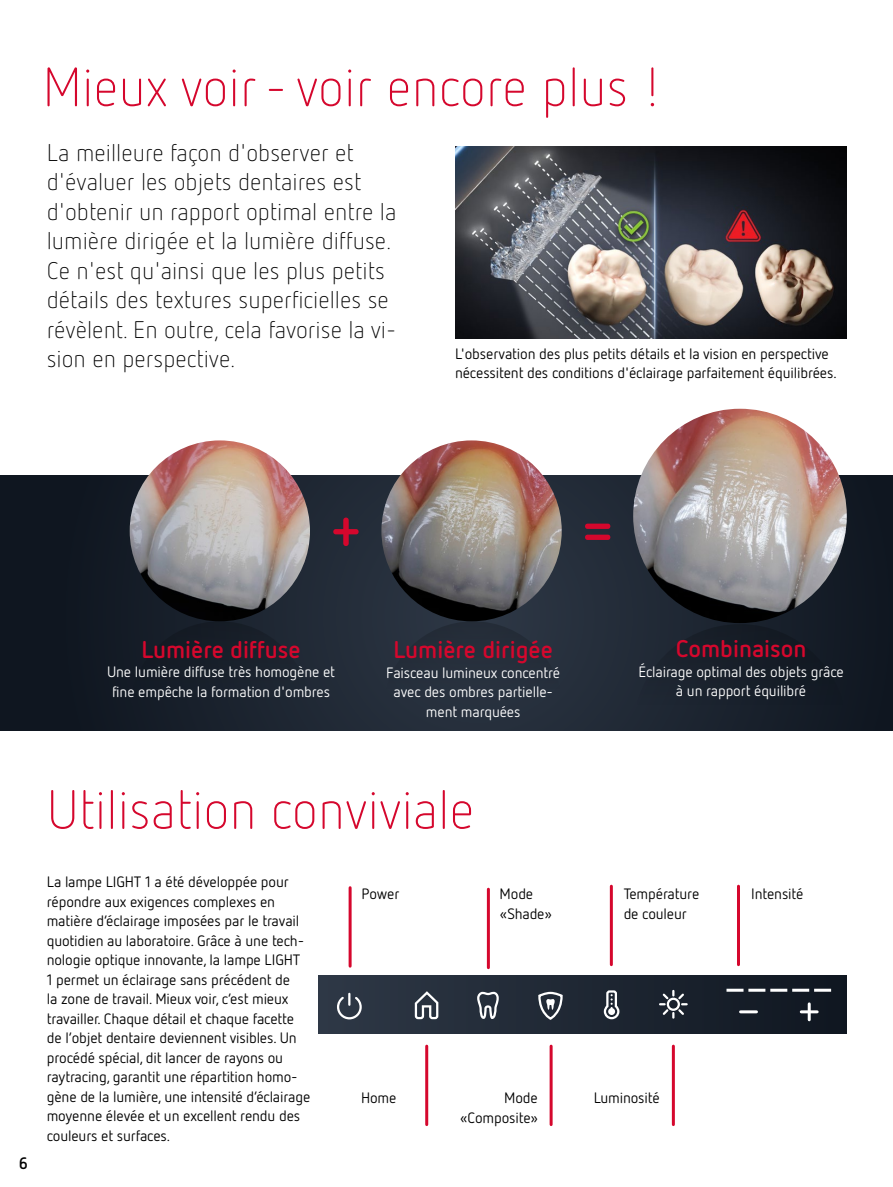
<style>
.page{position:relative;width:893px;height:1187px;background:#fff}
.page>*{position:absolute;margin:0;border:0;box-sizing:border-box;transform-origin:0 0}
.t1{font:300 54px "Netto Pro";color:#d5072d}
.t2{font:700 54px "Netto Pro";color:#d5072d}
.t3{font:300 24px/29.4px "Netto Pro";color:#000}
.t4{font:700 24px "Netto Pro";color:#d5072d}
.t5{font:700 16.5px "Netto Pro";color:#000}
.t6{font:15px/19.5px "Netto Pro";letter-spacing:-.01em;color:#000}
.t7{font:15px/19.5px "Netto Pro";letter-spacing:-.01em;color:#fff;text-align:center}
</style>
<div class="page">
<svg style="left:0;top:475px;width:893px;height:255px;background:#19212c"></svg>
<svg style="left:130px;top:621px;width:180px;height:109px;background:#18202b"></svg>
<div style="left:383px;top:621px;width:180px;height:109px;background:#262f3c"></div>
<svg style="left:633px;top:624px;width:214px;height:106px;background:#18202b"></svg>
<div style="left:319px;top:975px;width:527px;height:58px;background:linear-gradient(to right,#2c3644,#141b25)"></div>
<hr style="left:349px;top:887px;width:3px;height:79px;background:#d5072d">
<hr style="left:425px;top:1046px;width:3px;height:78px;background:#d5072d">
<hr style="left:487px;top:889px;width:3px;height:78px;background:#d5072d">
<hr style="left:550px;top:1046px;width:3px;height:78px;background:#d5072d">
<hr style="left:610px;top:886px;width:3px;height:78px;background:#d5072d">
<hr style="left:672px;top:1046px;width:3px;height:78px;background:#d5072d">
<hr style="left:737px;top:886px;width:3px;height:78px;background:#d5072d">
<svg style="left:414px;top:989px;width:26px;height:31px"></svg>
<svg style="left:476px;top:990px;width:24px;height:30px"></svg>
<svg style="left:537px;top:990px;width:27px;height:30px"></svg>
<svg style="left:336px;top:993px;width:27px;height:27px"></svg>
<img style="left:455px;top:146px;width:391px;height:192px">
<img style="left:633px;top:409px;width:214px;height:214px;border-radius:107px">
<img style="left:381px;top:440px;width:181px;height:181px;border-radius:90px">
<img style="left:130px;top:440px;width:180px;height:181px;border-radius:90px">
<svg style="left:603px;top:989px;width:18px;height:31px"></svg>
<svg style="left:660px;top:990px;width:27px;height:27px"></svg>
<hr style="left:740px;top:1010px;width:16px;height:3px;background:#fff">
<hr style="left:748px;top:988px;width:17px;height:3px;background:#fff">
<hr style="left:726px;top:988px;width:17px;height:3px;background:#fff">
<hr style="left:770px;top:988px;width:17px;height:3px;background:#fff">
<hr style="left:792px;top:988px;width:17px;height:3px;background:#fff">
<hr style="left:814px;top:988px;width:17px;height:3px;background:#fff">
<hr style="left:801px;top:1010px;width:16px;height:3px;background:#fff">
<hr style="left:808px;top:1003px;width:3px;height:16px;background:#fff">
<h1 class="t1" style="left:43px;top:53px;width:621px">Mieux voir - voir encore plus !</h1>
<p class="t3" style="left:47px;top:137px;width:351px">La meilleure façon d'observer et d'évaluer les objets dentaires est d'obtenir un rapport optimal entre la lumière dirigée et la lumière diffuse.<br>Ce n'est qu'ainsi que les plus petits détails des textures superficielles se révèlent. En outre, cela favorise la vi&shy;sion en perspective.</p>
<p class="t6" style="left:455px;top:343px;width:383px">L'observation des plus petits détails et la vision en perspective nécessitent des conditions d'éclairage parfaitement équilibrées.</p>
<h1 class="t2" style="left:331px;top:490px;width:31px">+</h1>
<h1 class="t2" style="left:583px;top:490px;width:31px">=</h1>
<h2 class="t4" style="left:141px;top:633px;width:161px">Lumière diffuse</h2>
<p class="t7" style="left:107px;top:661px;width:229px">Une lumière diffuse très homogène et fine empêche la formation d'ombres</p>
<h2 class="t4" style="left:393px;top:633px;width:161px">Lumière dirigée</h2>
<p class="t7" style="left:386px;top:662px;width:175px">Faisceau lumineux concentré avec des ombres partielle&shy;ment marquées</p>
<p class="t5" style="left:19px;top:1151px;width:11px">6</p>
<h1 class="t1" style="left:47px;top:775px;width:429px">Utilisation conviviale</h1>
<p class="t6" style="left:47px;top:871px;width:265px">La lampe LIGHT 1 a été développée pour répondre aux exigences complexes en matière d’éclairage imposées par le travail quotidien au laboratoire. Grâce à une tech&shy;nologie optique innovante, la lampe LIGHT<br>1 permet un éclairage sans précédent de<br>la zone de travail. Mieux voir, c’est mieux travailler. Chaque détail et chaque facette de l’objet dentaire deviennent visibles. Un procédé spécial, dit lancer de rayons ou raytracing, garantit une répartition homo&shy;gène de la lumière, une intensité d’éclairage moyenne élevée et un excellent rendu des couleurs et surfaces.</p>
<p class="t6" style="left:361px;top:883px;width:39px">Power</p>
<p class="t6" style="left:361px;top:1087px;width:37px">Home</p>
<p class="t6" style="left:500px;top:883px;width:54px">Mode «Shade»</p>
<p class="t6" style="left:460px;top:1087px;width:80px;text-align:right">Mode «Composite»</p>
<h2 class="t4" style="left:676px;top:633px;width:132px">Combinaison</h2>
<p class="t7" style="left:638px;top:661px;width:207px">Éclairage optimal des objets grâce à un rapport équilibré</p>
<p class="t6" style="left:624px;top:883px;width:77px">Température de couleur</p>
<p class="t6" style="left:751px;top:883px;width:54px">Intensité</p>
<p class="t6" style="left:594px;top:1087px;width:68px">Luminosité</p>
</div>
